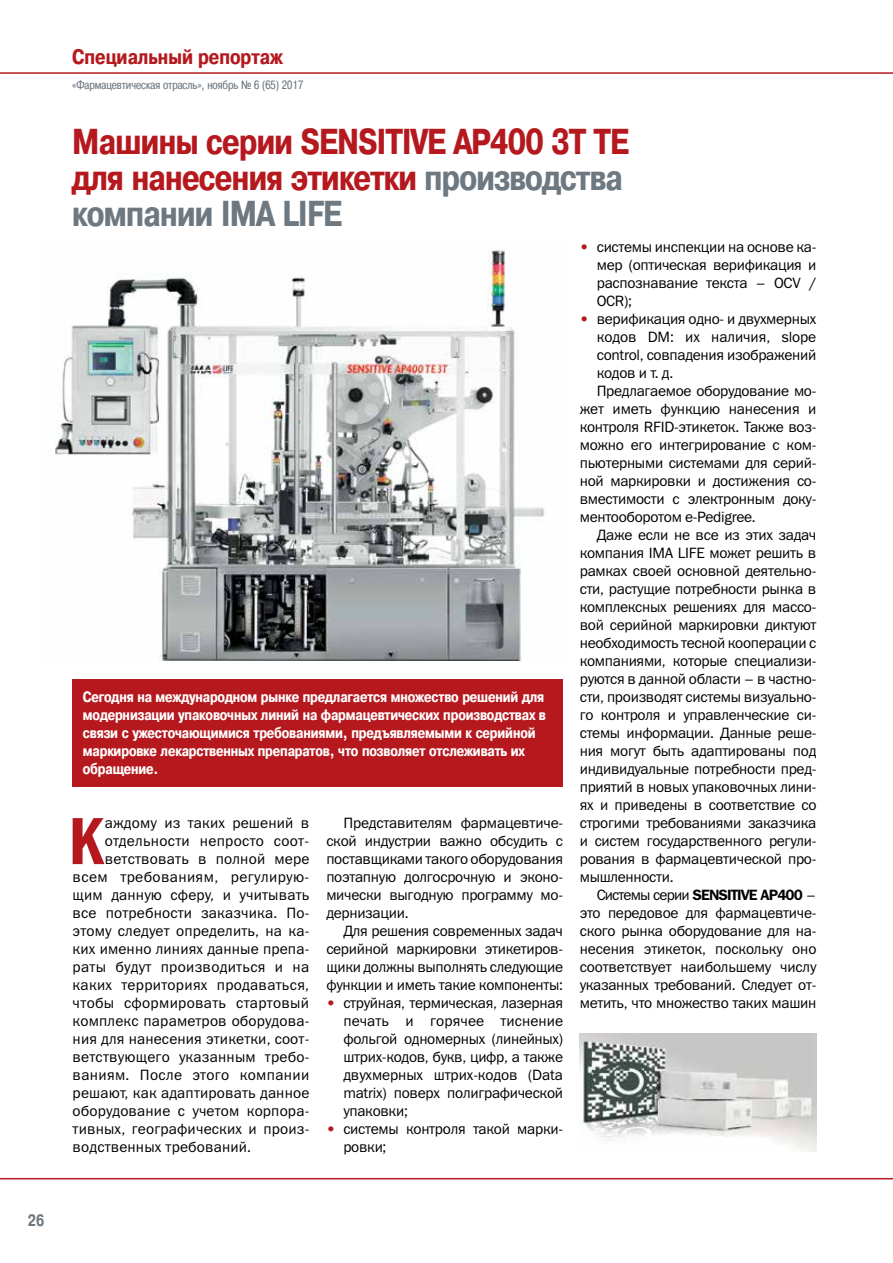
<style>
.page{position:relative;width:893px;height:1263px;background:#fff}
.page>*{position:absolute;margin:0;border:0;box-sizing:border-box;transform-origin:0 0}
.t1{font:600 condensed 69px "Franklin Gothic";color:#b5191e}
.t2{font:700 36px/36px "Pragmatica Cond C";letter-spacing:-.02em;color:#b5191e}
.t3{font:700 21px "Pragmatica Cond C";color:#b5191e}
.t4{font:700 16.5px "Pragmatica Cond C";color:#6d7881;scale:.95 1}
.t5{font:15px/18px "Franklin Gothic Book C";letter-spacing:-.02em;color:#000;text-align:justify}
.t6{font:15px "Franklin Gothic Book C";letter-spacing:.01em;color:#000}
.t7{font:700 15px/18px "Pragmatica Cond C";letter-spacing:-.01em;color:#fff}
.t8{font:15px "Franklin Gothic Book C";letter-spacing:.02em;color:#000}
.t9{font:15px "Franklin Gothic Book C";letter-spacing:.015em;color:#000}
.t10{font:15px "Franklin Gothic Demi C";letter-spacing:-.06em;color:#000}
.t11{font:15px "Franklin Gothic Book C";letter-spacing:.025em;color:#000}
.t12{font:12px "Pragmatica Cond C";color:#6d7881}
.s1{color:#6d7881}
.s2{color:#b5191e}
.s3{font-family:"Franklin Gothic Book C"}
</style>
<div class="page">
<hr style="left:0;top:1178px;width:893px;height:1px;background:#b5191e">
<hr style="left:0;top:72px;width:893px;height:2px;background:#b5191e">
<div style="left:72px;top:679px;width:491px;height:108px;background:#b5191e"></div>
<img style="left:55px;top:250px;width:490px;height:410px">
<img style="left:580px;top:1034px;width:236px;height:118px">
<p class="t4" style="left:28px;top:1211px;width:19px">26</p>
<h3 class="t3" style="left:72px;top:45px;width:212px">Специальный репортаж</h3>
<p class="t12" style="left:72px;top:78px;width:232px">«Фармацевтическая отрасль», ноябрь № 6 (65) 2017</p>
<h2 class="t2" style="left:72px;top:124px;width:558px">Машины серии SENSITIVE AP400 3T TE для нанесения этикетки <span class="s1">производства компании IMA LIFE</span></h2>
<p class="t7" style="left:83px;top:688px;width:465px">Cегодня на международном рынке предлагается множество решений для модернизации упаковочных линий на фармацевтических производствах в связи с ужесточающимися требованиями, предъявляемыми к серийной маркировке лекарственных препаратов, что позволяет отслеживать их обращение.</p>
<h1 class="t1" style="left:68px;top:795px;width:37px">К</h1>
<p class="t6" style="left:105px;top:815px;width:206px">аждому из таких решений в</p>
<p class="t8" style="left:105px;top:833px;width:206px">отдельности непросто соот-</p>
<p class="t9" style="left:105px;top:851px;width:206px">ветствовать в полной мере</p>
<p class="t11" style="left:73px;top:869px;width:238px">всем требованиям, регулирую-</p>
<p class="t6" style="left:73px;top:887px;width:238px">щим данную сферу, и учитывать</p>
<p class="t6" style="left:73px;top:905px;width:238px">все потребности заказчика. По-</p>
<p class="t6" style="left:73px;top:923px;width:238px">этому следует определить, на ка-</p>
<p class="t6" style="left:73px;top:941px;width:238px">ких именно линиях данные препа-</p>
<p class="t8" style="left:73px;top:959px;width:238px">раты будут производиться и на</p>
<p class="t8" style="left:73px;top:977px;width:238px">каких территориях продаваться,</p>
<p class="t8" style="left:73px;top:995px;width:238px">чтобы сформировать стартовый</p>
<p class="t6" style="left:73px;top:1013px;width:238px">комплекс параметров оборудова-</p>
<p class="t6" style="left:73px;top:1031px;width:238px">ния для нанесения этикетки, соот-</p>
<p class="t9" style="left:73px;top:1049px;width:238px">ветствующего указанным требо-</p>
<p class="t8" style="left:73px;top:1067px;width:238px">ваниям. После этого компании</p>
<p class="t6" style="left:73px;top:1085px;width:238px">решают, как адаптировать данное</p>
<p class="t6" style="left:73px;top:1103px;width:238px">оборудование с учетом корпора-</p>
<p class="t6" style="left:73px;top:1121px;width:238px">тивных, географических и произ-</p>
<p class="t6" style="left:73px;top:1139px;width:180px">водственных требований.</p>
<p class="t5" style="left:326px;top:814px;width:238px;text-indent:17px">Представителям фармацевтиче&shy;ской индустрии важно обсудить с поставщиками такого оборудования поэтапную долгосрочную и эконо&shy;мически выгодную программу мо&shy;дернизации.</p>
<p class="t5" style="left:326px;top:922px;width:238px;text-indent:17px">Для решения современных задач серийной маркировки этикетиров&shy;щики должны выполнять следующие функции и иметь такие компоненты:</p>
<p class="t5" style="left:343px;top:994px;width:221px;text-indent:-17px"><span class="s2">•</span> струйная, термическая, лазерная печать и горячее тиснение фольгой одномерных (линейных) штрих-кодов, букв, цифр, а также двухмерных штрих-кодов (Data matrix) поверх полиграфической упаковки;</p>
<p class="t5" style="left:343px;top:1120px;width:221px;text-indent:-17px"><span class="s2">•</span> системы контроля такой марки&shy;ровки;</p>
<p class="t5" style="left:597px;top:238px;width:221px;text-indent:-17px"><span class="s2">•</span> системы инспекции на основе ка&shy;мер (оптическая верификация и распознавание текста – OCV / OCR);</p>
<p class="t5" style="left:580px;top:310px;width:238px"><span class="s2">•</span> верификация одно- и двухмерных</p>
<p class="t5" style="left:597px;top:328px;width:221px">кодов DM: их наличия, slope</p>
<p class="t5" style="left:597px;top:346px;width:221px">control, совпадения изображений</p>
<p class="t5" style="left:597px;top:364px;width:78px">кодов и т. д.</p>
<p class="t5" style="left:597px;top:382px;width:221px">Предлагаемое оборудование мо-</p>
<p class="t5" style="left:580px;top:400px;width:238px">жет иметь функцию нанесения и</p>
<p class="t5" style="left:580px;top:418px;width:238px">контроля RFID-этикеток. Также воз-</p>
<p class="t5" style="left:580px;top:436px;width:238px">можно его интегрирование с ком-</p>
<p class="t5" style="left:580px;top:454px;width:238px">пьютерными системами для серий-</p>
<p class="t5" style="left:580px;top:472px;width:238px">ной маркировки и достижения со-</p>
<p class="t5" style="left:580px;top:490px;width:238px">вместимости с электронным доку-</p>
<p class="t5" style="left:580px;top:508px;width:177px">ментооборотом e-Pedigree.</p>
<p class="t5" style="left:597px;top:526px;width:221px">Даже если не все из этих задач</p>
<p class="t5" style="left:580px;top:544px;width:238px">компания IMA LIFE может решить в</p>
<p class="t5" style="left:580px;top:562px;width:238px">рамках своей основной деятельно-</p>
<p class="t5" style="left:580px;top:580px;width:238px">сти, растущие потребности рынка в</p>
<p class="t5" style="left:580px;top:598px;width:238px">комплексных решениях для массо-</p>
<p class="t5" style="left:580px;top:616px;width:238px">вой серийной маркировки диктуют</p>
<p class="t5" style="left:580px;top:634px;width:238px">необходимость тесной кооперации с</p>
<p class="t5" style="left:580px;top:652px;width:238px">компаниями, которые специализи-</p>
<p class="t5" style="left:580px;top:670px;width:238px">руются в данной области – в частно-</p>
<p class="t5" style="left:580px;top:688px;width:238px">сти, производят системы визуально-</p>
<p class="t5" style="left:580px;top:706px;width:238px">го контроля и управленческие си-</p>
<p class="t5" style="left:580px;top:724px;width:238px">стемы информации. Данные реше-</p>
<p class="t5" style="left:580px;top:742px;width:238px">ния могут быть адаптированы под</p>
<p class="t5" style="left:580px;top:760px;width:238px">индивидуальные потребности пред-</p>
<p class="t5" style="left:580px;top:778px;width:238px">приятий в новых упаковочных лини-</p>
<p class="t5" style="left:580px;top:796px;width:238px">ях и приведены в соответствие со</p>
<p class="t5" style="left:580px;top:814px;width:238px">строгими требованиями заказчика</p>
<p class="t5" style="left:580px;top:832px;width:238px">и систем государственного регули-</p>
<p class="t5" style="left:580px;top:850px;width:238px">рования в фармацевтической про-</p>
<p class="t5" style="left:580px;top:868px;width:95px">мышленности.</p>
<p class="t10" style="left:597px;top:886px;width:221px"><span class="s3">Системы серии</span> SENSITIVE AP400 <span class="s3">–</span></p>
<p class="t5" style="left:580px;top:904px;width:238px">это передовое для фармацевтиче&shy;ского рынка оборудование для на&shy;несения этикеток, поскольку оно соответствует наибольшему числу указанных требований. Следует от&shy;метить, что множество таких машин</p>
</div>
